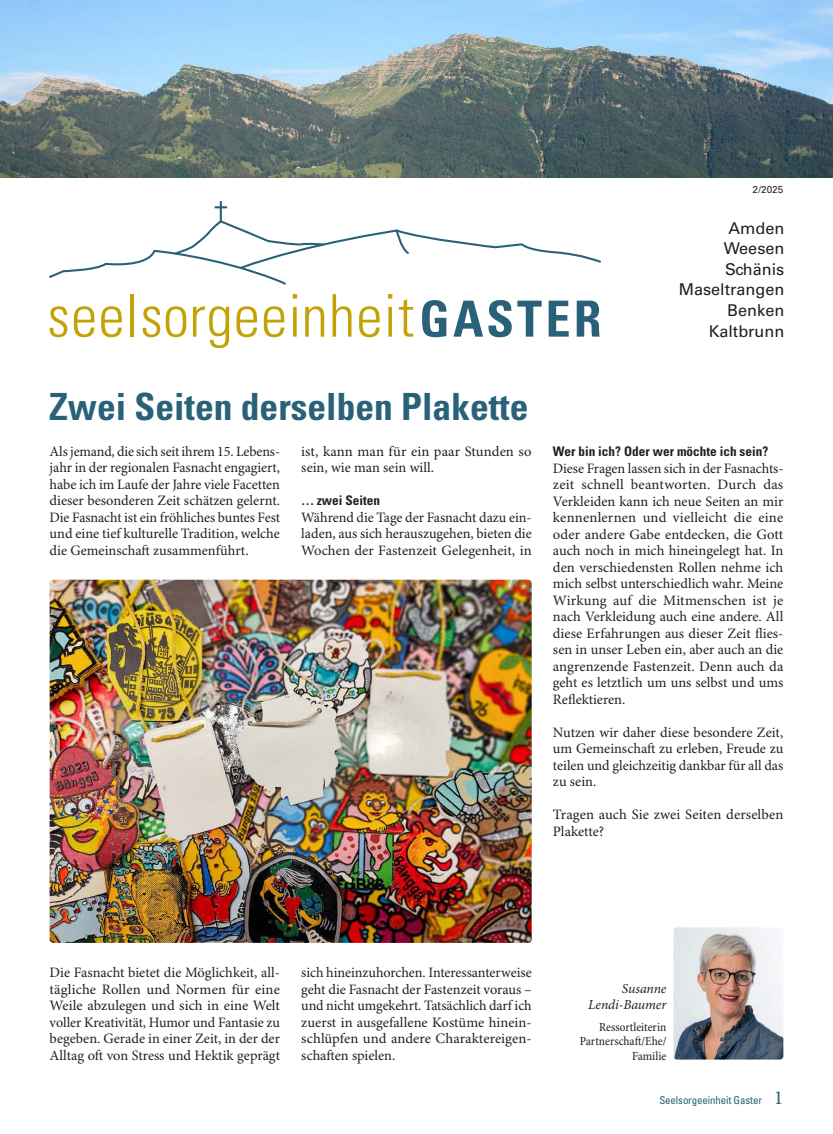
<style>
.page{position:relative;width:833px;height:1134px;background:#fff}
.page>*{position:absolute;margin:0;border:0;box-sizing:border-box;transform-origin:0 0}
.t1{font:700 condensed 37.5px "Univers LT Std";color:#296179}
.t2{font:16.25px/20.6px "Univers LT Std";color:#231f20;text-align:right}
.t3{font:14.38px/16.5px "Minion Pro";color:#231f20;text-align:justify}
.t4{font:italic 13.75px/15.6px "Minion Pro";letter-spacing:-.005em;color:#231f20;text-align:right}
.t5{font:700 condensed 13.25px "Univers LT Std";color:#231f20}
.t6{font:condensed 12.5px/14.4px "Minion Pro";color:#231f20;text-align:right}
.t7{font:condensed 10.88px "Univers LT Std";letter-spacing:-.01em;color:#296179}
.t8{font:10px "Univers LT Std";color:#231f20}
.s1{font-family:"Minion Pro";font-stretch:normal;font-size:20px}
</style>
<div class="page">
<svg style="left:50px;top:306px;width:17px;height:31px"></svg>
<svg style="left:74px;top:306px;width:20px;height:31px"></svg>
<svg style="left:101px;top:306px;width:21px;height:31px"></svg>
<hr style="left:130px;top:294px;width:4px;height:43px;background:#c2a205">
<svg style="left:142px;top:306px;width:18px;height:31px"></svg>
<svg style="left:166px;top:306px;width:20px;height:31px"></svg>
<svg style="left:193px;top:306px;width:36px;height:42px"></svg>
<svg style="left:236px;top:306px;width:21px;height:31px"></svg>
<svg style="left:264px;top:306px;width:20px;height:31px"></svg>
<svg style="left:293px;top:294px;width:4px;height:43px"></svg>
<svg style="left:305px;top:306px;width:19px;height:31px"></svg>
<svg style="left:332px;top:294px;width:19px;height:43px"></svg>
<svg style="left:359px;top:306px;width:20px;height:31px"></svg>
<svg style="left:388px;top:294px;width:4px;height:43px"></svg>
<svg style="left:399px;top:299px;width:14px;height:38px"></svg>
<svg style="left:422px;top:300px;width:25px;height:37px"></svg>
<svg style="left:453px;top:300px;width:88px;height:37px"></svg>
<svg style="left:548px;top:301px;width:20px;height:36px"></svg>
<svg style="left:577px;top:301px;width:23px;height:36px"></svg>
<svg style="left:49px;top:218px;width:552px;height:67px"></svg>
<hr style="left:220px;top:201px;width:2px;height:20px;background:#296179">
<svg style="left:215px;top:206px;width:12px;height:2px"></svg>
<img style="left:0;top:0;width:833px;height:177px">
<img style="left:673px;top:927px;width:110px;height:132px">
<img style="left:50px;top:580px;width:481px;height:363px">
<p class="t8" style="left:752px;top:184px;width:32px">2/2025</p>
<p class="t2" style="left:678px;top:218px;width:107px">Amden<br>Weesen<br>Schänis<br>Maseltrangen<br>Benken<br>Kaltbrunn</p>
<h1 class="t1" style="left:49px;top:384px;width:481px">Zwei Seiten derselben Plakette</h1>
<p class="t3" style="left:50px;top:444px;width:232px">Als jemand, die sich seit ihrem 15. Lebens&shy;jahr in der regionalen Fasnacht engagiert, habe ich im Laufe der Jahre viele Facetten dieser besonderen Zeit schätzen gelernt.<br>Die Fasnacht ist ein fröhliches buntes Fest und eine tief kulturelle Tradition, welche die Gemeinschaft zusammenführt.</p>
<p class="t3" style="left:301px;top:444px;width:232px">ist, kann man für ein paar Stunden so sein, wie man sein will.</p>
<p class="t5" style="left:301px;top:492px;width:80px">… zwei Seiten</p>
<p class="t3" style="left:301px;top:510px;width:232px">Während die Tage der Fasnacht dazu ein&shy;laden, aus sich herauszugehen, bieten die Wochen der Fastenzeit Gelegenheit, in</p>
<p class="t5" style="left:553px;top:443px;width:217px">Wer bin ich? Oder wer möchte ich sein?</p>
<p class="t3" style="left:553px;top:460px;width:232px">Diese Fragen lassen sich in der Fasnachts&shy;zeit schnell beantworten. Durch das Verkleiden kann ich neue Seiten an mir kennenlernen und vielleicht die eine oder andere Gabe entdecken, die Gott auch noch in mich hineingelegt hat. In den verschiedensten Rollen nehme ich mich selbst unterschiedlich wahr. Meine Wirkung auf die Mitmenschen ist je nach Verkleidung auch eine andere. All diese Erfahrungen aus dieser Zeit flies&shy;sen in unser Leben ein, aber auch an die angrenzende Fastenzeit. Denn auch da geht es letztlich um uns selbst und ums Reflektieren.</p>
<p class="t3" style="left:553px;top:724px;width:232px">Nutzen wir daher diese besondere Zeit, um Gemeinschaft zu erleben, Freude zu teilen und gleichzeitig dankbar für all das zu sein.</p>
<p class="t3" style="left:553px;top:807px;width:232px">Tragen auch Sie zwei Seiten derselben<br>Plakette?</p>
<p class="t3" style="left:50px;top:965px;width:232px">Die Fasnacht bietet die Möglichkeit, all&shy;tägliche Rollen und Normen für eine Weile abzulegen und sich in eine Welt voller Kreativität, Humor und Fantasie zu begeben. Gerade in einer Zeit, in der der Alltag oft von Stress und Hektik geprägt</p>
<p class="t3" style="left:301px;top:965px;width:232px">sich hineinzuhorchen. Interessanterweise geht die Fasnacht der Fastenzeit voraus – und nicht umgekehrt. Tatsächlich darf ich zuerst in ausgefallene Kostüme hinein&shy;schlüpfen und andere Charaktereigen&shy;schaften spielen.</p>
<p class="t4" style="left:588px;top:982px;width:80px">Susanne<br>Lendi-Baumer</p>
<p class="t6" style="left:580px;top:1020px;width:88px">Ressortleiterin<br>Partnerschaft/Ehe/<br>Familie</p>
<p class="t7" style="left:659px;top:1094px;width:125px">Seelsorgeeinheit Gaster <span class="s1">1</span></p>
</div>
